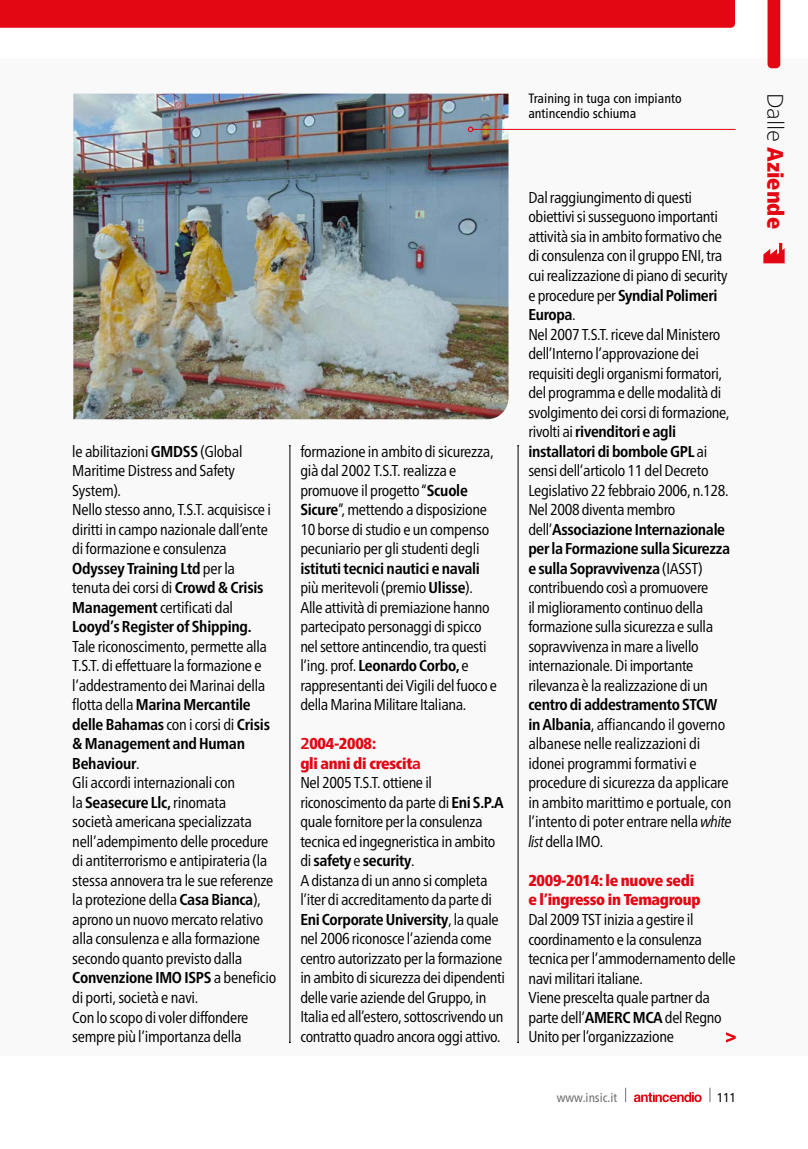
<style>
.page{position:relative;width:808px;height:1149px;background:#fff}
.page>*{position:absolute;margin:0;border:0;box-sizing:border-box;transform-origin:0 0}
.t1{font:900 condensed 22.5px "Frutiger Neue LT Pro";color:#e30613}
.t2{font:condensed 15.75px/19.5px "Frutiger Neue LT Pro";letter-spacing:-.02em;color:#000}
.t3{font:900 condensed 15.75px/19.5px "Frutiger Neue LT Pro";letter-spacing:-.02em;color:#e30613}
.t4{font:condensed 13.5px/15px "Frutiger Neue LT Pro";color:#000}
.t5{font:condensed 12.75px "Frutiger Neue LT Pro";color:#706f6f}
.t6{font:condensed 12.75px "Frutiger Neue LT Pro";color:#000}
.s1{font-weight:700}
.s2{font-weight:700;font-stretch:normal;color:#e30613}
.s3{font-weight:900;color:#e30613}
.s4{font-style:italic}
.s5{font-weight:100;font-stretch:normal;color:#000}
</style>
<div class="page">
<svg style="left:710px;top:1087px;width:1px;height:14px"></svg>
<svg style="left:625px;top:1087px;width:1px;height:14px"></svg>
<svg style="left:634px;top:1092px;width:68px;height:9px"></svg>
<div style="left:0;top:58px;width:808px;height:998px;background:#f9f9f9"></div>
<svg style="left:767px;top:0;width:13px;height:68px"></svg>
<hr style="left:290px;top:445px;width:1px;height:597px;background:#000">
<hr style="left:518px;top:445px;width:1px;height:597px;background:#000">
<svg style="left:763px;top:243px;width:22px;height:20px"></svg>
<div style="left:0;top:0;width:735px;height:28px;background:#e30613"></div>
<img style="left:73px;top:94px;width:435px;height:325px">
<svg style="left:726px;top:1032px;width:10px;height:10px"></svg>
<hr style="left:473px;top:129px;width:263px;height:1px;background:#e30613">
<svg style="left:468px;top:126px;width:5px;height:6px"></svg>
<p class="t4" style="left:528px;top:91px;width:155px">Training in tuga con impianto antincendio schiuma</p>
<p class="t2" style="left:72px;top:441px;width:200px">le abilitazioni <span class="s1">GMDSS</span> (Global<br>Maritime Distress and Safety<br>System).<br>Nello stesso anno, T.S.T. acquisisce i diritti in campo nazionale dall’ente di formazione e consulenza<br><span class="s1">Odyssey Training Ltd</span> per la tenuta dei corsi di <span class="s1">Crowd &amp; Crisis<br>Management</span> certificati dal<br><span class="s1">Looyd’s Register of Shipping.</span></p>
<p class="t2" style="left:72px;top:636px;width:206px">Tale riconoscimento, permette alla<br>T.S.T. di effettuare la formazione e l’addestramento dei Marinai della flotta della <span class="s1">Marina Mercantile delle Bahamas</span> con i corsi di <span class="s1">Crisis &amp; Management and Human<br>Behaviour</span>.<br>Gli accordi internazionali con<br>la <span class="s1">Seasecure Llc,</span> rinomata<br>società americana specializzata nell’adempimento delle procedure di antiterrorismo e antipirateria (la stessa annovera tra le sue referenze la protezione della <span class="s1">Casa Bianca</span>), aprono un nuovo mercato relativo alla consulenza e alla formazione secondo quanto previsto dalla<br><span class="s1">Convenzione IMO ISPS</span> a beneficio di porti, società e navi.<br>Con lo scopo di voler diffondere sempre più l’importanza della</p>
<p class="t2" style="left:300px;top:441px;width:195px">formazione in ambito di sicurezza, già dal 2002 T.S.T. realizza e promuove il progetto “<span class="s1">Scuole<br>Sicure</span>”, mettendo a disposizione<br>10 borse di studio e un compenso pecuniario per gli studenti degli</p>
<p class="t2" style="left:300px;top:558px;width:198px"><span class="s1">istituti tecnici nautici e navali </span>più meritevoli (premio <span class="s1">Ulisse</span>).<br>Alle attività di premiazione hanno partecipato personaggi di spicco nel settore antincendio, tra questi l’ing. prof. <span class="s1">Leonardo Corbo,</span> e rappresentanti dei Vigili del fuoco e della Marina Militare Italiana.</p>
<p class="t2" style="left:300px;top:733px;width:206px"><span class="s2">2</span><span class="s3">004-2008:<br>gli anni di crescit</span><span class="s2">a<br></span>Nel 2005 T.S.T. ottiene il riconoscimento da parte di <span class="s1">Eni S.P.A </span>quale fornitore per la consulenza tecnica ed ingegneristica in ambito di <span class="s1">safety</span> e <span class="s1">security</span>.<br>A distanza di un anno si completa l’iter di accreditamento da parte di<br><span class="s1">Eni Corporate University</span>, la quale nel 2006 riconosce l’azienda come centro autorizzato per la formazione in ambito di sicurezza dei dipendenti delle varie aziende del Gruppo, in<br>Italia ed all’estero, sottoscrivendo un contratto quadro ancora oggi attivo.</p>
<p class="t2" style="left:528px;top:187px;width:203px">Dal raggiungimento di questi obiettivi si susseguono importanti attività sia in ambito formativo che di consulenza con il gruppo ENI, tra cui realizzazione di piano di security e procedure per <span class="s1">Syndial Polimeri<br>Europa</span>.<br>Nel 2007 T.S.T. riceve dal Ministero dell’Interno l’approvazione dei requisiti degli organismi formatori, del programma e delle modalità di svolgimento dei corsi di formazione, rivolti ai <span class="s1">rivenditori e agli installatori di bombole GPL</span> ai sensi dell’articolo 11 del Decreto<br>Legislativo 22 febbraio 2006, n.128.<br>Nel 2008 diventa membro dell’<span class="s1">Associazione Internazionale per la Formazione sulla Sicurezza e sulla Sopravvivenza</span> (IASST) contribuendo così a promuovere<br>il miglioramento continuo della formazione sulla sicurezza e sulla sopravvivenza in mare a livello internazionale. Di importante rilevanza è la realizzazione di un</p>
<p class="t2" style="left:528px;top:694px;width:205px"><span class="s1">centro di addestramento STCW in Albania</span>, affiancando il governo albanese nelle realizzazioni di idonei programmi formativi e procedure di sicurezza da applicare in ambito marittimo e portuale, con l’intento di poter entrare nella <span class="s4">white list</span> della IMO.</p>
<p class="t3" style="left:528px;top:870px;width:174px">2009-2014: le nuove sedi e l’ingresso in Temagroup</p>
<p class="t2" style="left:528px;top:909px;width:209px">Dal 2009 TST inizia a gestire il coordinamento e la consulenza tecnica per l’ammodernamento delle navi militari italiane.<br>Viene prescelta quale partner da parte dell’<span class="s1">AMERC MCA</span> del Regno<br>Unito per l’organizzazione</p>
<p class="t5" style="left:557px;top:1089px;width:62px">www.insic.it</p>
<p class="t6" style="left:717px;top:1089px;width:20px">111</p>
<h1 class="t1" style="left:789px;top:93px;width:138px;rotate:90deg"><span class="s5">Dalle</span> Aziende</h1>
</div>
